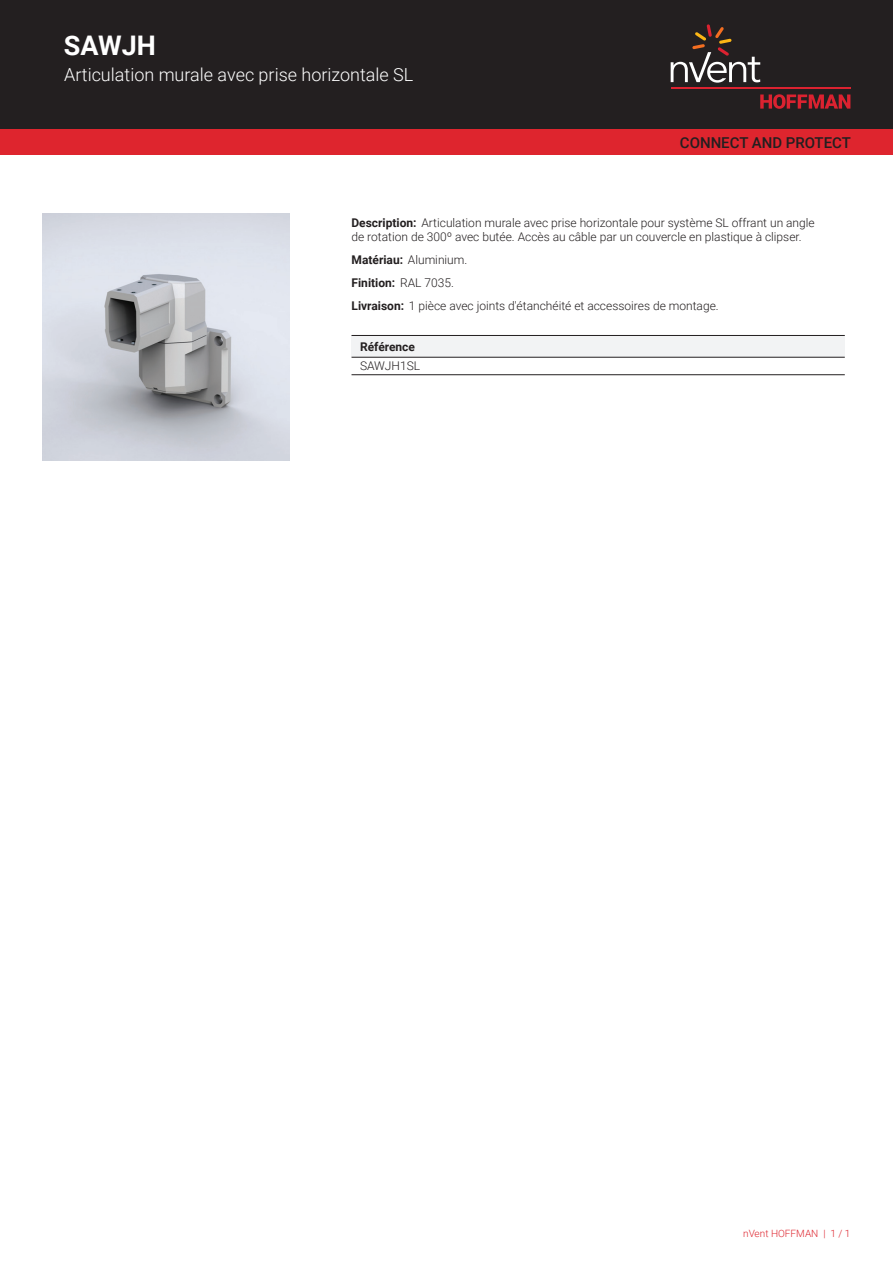
<style>
.page{position:relative;width:893px;height:1263px;background:#fff}
.page>*{position:absolute;margin:0;border:0;box-sizing:border-box;transform-origin:0 0}
.t1{font:700 27px "Roboto";color:#fff}
.t2{font:300 18px "Roboto";color:#fff}
.t3{font:500 15px "Roboto";color:#231f20}
.t4{font:300 12px/23px "Roboto";color:#231f20}
.t5{font:700 12px "Roboto";color:#231f20}
.t6{font:300 10.05px "Roboto";color:#de252e}
.s1{font-weight:700}
</style>
<div class="page">
<div style="left:0;top:0;width:893px;height:129px;background:#231f20"></div>
<svg style="left:760px;top:94px;width:90px;height:15px"></svg>
<hr style="left:671px;top:88px;width:179px;height:1px;background:#db2230">
<svg style="left:671px;top:24px;width:89px;height:59px"></svg>
<div style="left:0;top:129px;width:893px;height:26px;background:#de252e"></div>
<div style="left:351px;top:335px;width:494px;height:22px;background:#f2f3f4"></div>
<hr style="left:351px;top:335px;width:494px;height:1px;background:#231f20">
<hr style="left:351px;top:374px;width:494px;height:1px;background:#231f20">
<hr style="left:351px;top:357px;width:494px;height:1px;background:#231f20">
<img style="left:43px;top:213px;width:246px;height:247px">
<h1 class="t1" style="left:64px;top:27px;width:94px">SAWJH</h1>
<h2 class="t2" style="left:64px;top:62px;width:351px">Articulation murale avec prise horizontale SL</h2>
<p class="t3" style="left:680px;top:132px;width:173px">CONNECT AND PROTECT</p>
<p class="t4" style="left:351px;top:215px;width:465px;line-height:14.4px"><span class="s1">Description:</span> Articulation murale avec prise horizontale pour système SL offrant un angle de rotation de 300º avec butée. Accès au câble par un couvercle en plastique à clipser.</p>
<p class="t4" style="left:351px;top:248px;width:369px"><span class="s1">Matériau:</span> Aluminium.<br><span class="s1">Finition:</span> RAL 7035.<br><span class="s1">Livraison:</span> 1 pièce avec joints d'étanchéité et accessoires de montage.</p>
<p class="t5" style="left:360px;top:338px;width:57px">Référence</p>
<p class="t4" style="left:360px;top:354px;width:62px">SAWJH1SL</p>
<p class="t6" style="left:743px;top:1226px;width:109px">nVent HOFFMAN | 1 / 1</p>
</div>
